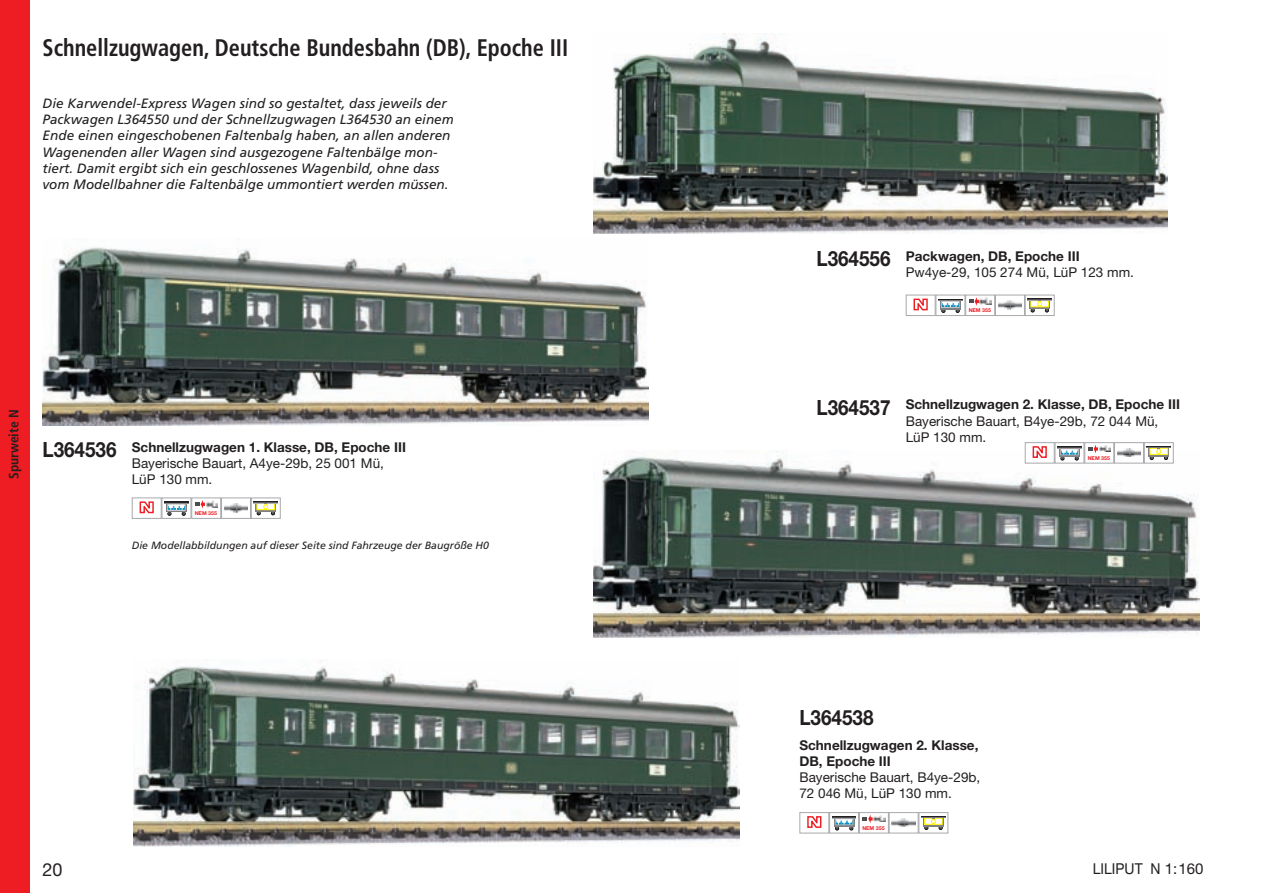
<style>
.page{position:relative;width:1263px;height:893px;background:#fff}
.page>*{position:absolute;margin:0;border:0;box-sizing:border-box;transform-origin:0 0}
.t1{font:700 condensed 24px "Frutiger";color:#231f20;scale:.93 1}
.t2{font:700 21px "Helvetica Neue LT Std";color:#231f20;scale:.9 1}
.t3{font:18px "Helvetica Neue LT Std";color:#231f20}
.t4{font:15px "Helvetica Neue LT Std";color:#231f20;scale:.93 1}
.t5{font:italic 13.5px/16.2px "Frutiger";color:#231f20}
.t6{font:13.5px/16.2px "Helvetica Neue LT Std";color:#231f20}
.t7{font:700 13.5px/16.2px "Helvetica Neue LT Std";color:#231f20}
.t8{font:700 condensed 13.5px "Frutiger";color:#231f20}
.t9{font:italic 10.5px "Frutiger";color:#231f20}
.t10{font:700 5.25px "Helvetica Neue";color:#ee1d23}
</style>
<div class="page">
<img style="left:43px;top:247px;width:605px;height:178px">
<img style="left:133px;top:666px;width:606px;height:180px">
<img style="left:593px;top:33px;width:574px;height:201px">
<img style="left:593px;top:451px;width:606px;height:187px">
<svg style="left:998px;top:301px;width:24px;height:8px"></svg>
<div style="left:995px;top:295px;width:30px;height:21px;border:1px solid #a8a9ad"></div>
<svg style="left:1028px;top:299px;width:23px;height:13px"></svg>
<div style="left:1025px;top:295px;width:29px;height:21px;border:1px solid #a8a9ad"></div>
<svg style="left:940px;top:301px;width:21px;height:9px"></svg>
<div style="left:941px;top:301px;width:18px;height:7px;border:1px solid #b3b3b3"></div>
<svg style="left:942px;top:303px;width:17px;height:10px"></svg>
<svg style="left:939px;top:299px;width:23px;height:2px"></svg>
<div style="left:935px;top:295px;width:30px;height:21px;border:1px solid #a8a9ad"></div>
<svg style="left:969px;top:297px;width:23px;height:9px"></svg>
<div style="left:965px;top:295px;width:30px;height:21px;border:1px solid #a8a9ad"></div>
<svg style="left:224px;top:504px;width:24px;height:8px"></svg>
<div style="left:221px;top:497px;width:30px;height:22px;border:1px solid #a8a9ad"></div>
<svg style="left:255px;top:503px;width:21px;height:9px"></svg>
<svg style="left:254px;top:501px;width:24px;height:2px"></svg>
<svg style="left:257px;top:503px;width:18px;height:12px"></svg>
<div style="left:251px;top:497px;width:30px;height:22px;border:1px solid #a8a9ad"></div>
<svg style="left:166px;top:504px;width:21px;height:8px"></svg>
<div style="left:167px;top:504px;width:19px;height:6px;border:1px solid #b3b3b3"></div>
<svg style="left:168px;top:506px;width:17px;height:9px"></svg>
<svg style="left:165px;top:502px;width:23px;height:2px"></svg>
<div style="left:162px;top:497px;width:29px;height:22px;border:1px solid #a8a9ad"></div>
<svg style="left:195px;top:500px;width:23px;height:9px"></svg>
<div style="left:191px;top:497px;width:30px;height:22px;border:1px solid #a8a9ad"></div>
<svg style="left:139px;top:501px;width:15px;height:13px"></svg>
<div style="left:132px;top:497px;width:30px;height:22px;border:1px solid #a8a9ad"></div>
<svg style="left:913px;top:298px;width:15px;height:13px"></svg>
<div style="left:906px;top:295px;width:29px;height:21px;border:1px solid #a8a9ad"></div>
<svg style="left:892px;top:818px;width:23px;height:9px"></svg>
<div style="left:889px;top:812px;width:29px;height:21px;border:1px solid #a8a9ad"></div>
<svg style="left:923px;top:818px;width:21px;height:9px"></svg>
<svg style="left:921px;top:816px;width:24px;height:2px"></svg>
<svg style="left:924px;top:818px;width:18px;height:12px"></svg>
<div style="left:918px;top:812px;width:30px;height:21px;border:1px solid #a8a9ad"></div>
<svg style="left:832px;top:817px;width:24px;height:13px"></svg>
<div style="left:829px;top:812px;width:30px;height:21px;border:1px solid #a8a9ad"></div>
<svg style="left:862px;top:815px;width:23px;height:8px"></svg>
<div style="left:859px;top:812px;width:30px;height:21px;border:1px solid #a8a9ad"></div>
<svg style="left:807px;top:816px;width:15px;height:12px"></svg>
<div style="left:799px;top:812px;width:30px;height:21px;border:1px solid #a8a9ad"></div>
<svg style="left:1117px;top:448px;width:24px;height:9px"></svg>
<div style="left:1114px;top:442px;width:30px;height:21px;border:1px solid #a8a9ad"></div>
<div style="left:1148px;top:447px;width:21px;height:10px;background:#808080"></div>
<div style="left:1149px;top:448px;width:19px;height:7px;border:1px solid #fff101"></div>
<svg style="left:1147px;top:446px;width:23px;height:2px"></svg>
<svg style="left:1150px;top:448px;width:18px;height:12px"></svg>
<div style="left:1144px;top:442px;width:30px;height:21px;border:1px solid #a8a9ad"></div>
<svg style="left:1058px;top:447px;width:23px;height:13px"></svg>
<div style="left:1054px;top:442px;width:30px;height:21px;border:1px solid #a8a9ad"></div>
<svg style="left:1088px;top:445px;width:23px;height:8px"></svg>
<div style="left:1084px;top:442px;width:30px;height:21px;border:1px solid #a8a9ad"></div>
<svg style="left:1032px;top:446px;width:15px;height:13px"></svg>
<div style="left:1025px;top:442px;width:29px;height:21px;border:1px solid #a8a9ad"></div>
<div style="left:0;top:0;width:30px;height:893px;background:#ee1d23"></div>
<h1 class="t1" style="left:43px;top:38px;width:567px">Schnellzugwagen, Deutsche Bundesbahn (DB), Epoche III</h1>
<p class="t5" style="left:43px;top:96px;width:413px">Die Karwendel-Express Wagen sind so gestaltet, dass jeweils der Packwagen L364550 und der Schnellzugwagen L364530 an einem Ende einen eingeschobenen Faltenbalg haben, an allen anderen Wagenenden aller Wagen sind ausgezogene Faltenbälge mon&shy;tiert. Damit ergibt sich ein geschlossenes Wagenbild, ohne dass vom Modellbahner die Faltenbälge ummontiert werden müssen.</p>
<p class="t8" style="left:9px;top:479px;width:71px;rotate:-90deg">Spurweite N</p>
<h2 class="t2" style="left:43px;top:442px;width:84px">L364536</h2>
<p class="t7" style="left:132px;top:440px;width:276px">Schnellzugwagen 1. Klasse, DB, Epoche III</p>
<p class="t6" style="left:132px;top:456px;width:254px">Bayerische Bauart, A4ye-29b, 25 001 Mü,<br>LüP 130 mm.</p>
<p class="t10" style="left:195px;top:511px;width:24px">NEM 355</p>
<p class="t9" style="left:132px;top:541px;width:359px">Die Modellabbildungen auf dieser Seite sind Fahrzeuge der Baugröße H0</p>
<h3 class="t3" style="left:43px;top:863px;width:22px">20</h3>
<h2 class="t2" style="left:816px;top:251px;width:84px">L364556</h2>
<p class="t7" style="left:906px;top:250px;width:175px">Packwagen, DB, Epoche III</p>
<p class="t6" style="left:906px;top:266px;width:230px">Pw4ye-29, 105 274 Mü, LüP 123 mm.</p>
<p class="t10" style="left:969px;top:308px;width:24px">NEM 355</p>
<h2 class="t2" style="left:816px;top:400px;width:84px">L364537</h2>
<p class="t7" style="left:906px;top:398px;width:276px">Schnellzugwagen 2. Klasse, DB, Epoche III</p>
<p class="t6" style="left:906px;top:414px;width:254px">Bayerische Bauart, B4ye-29b, 72 044 Mü,<br>LüP 130 mm.</p>
<p class="t10" style="left:1088px;top:456px;width:24px">NEM 355</p>
<h2 class="t2" style="left:799px;top:710px;width:84px">L364538</h2>
<p class="t7" style="left:799px;top:738px;width:180px">Schnellzugwagen 2. Klasse,<br>DB, Epoche III</p>
<p class="t6" style="left:799px;top:770px;width:182px">Bayerische Bauart, B4ye-29b,<br>72 046 Mü, LüP 130 mm.</p>
<p class="t10" style="left:862px;top:826px;width:24px">NEM 355</p>
<p class="t4" style="left:1093px;top:863px;width:120px">LILIPUT N 1:160</p>
</div>
